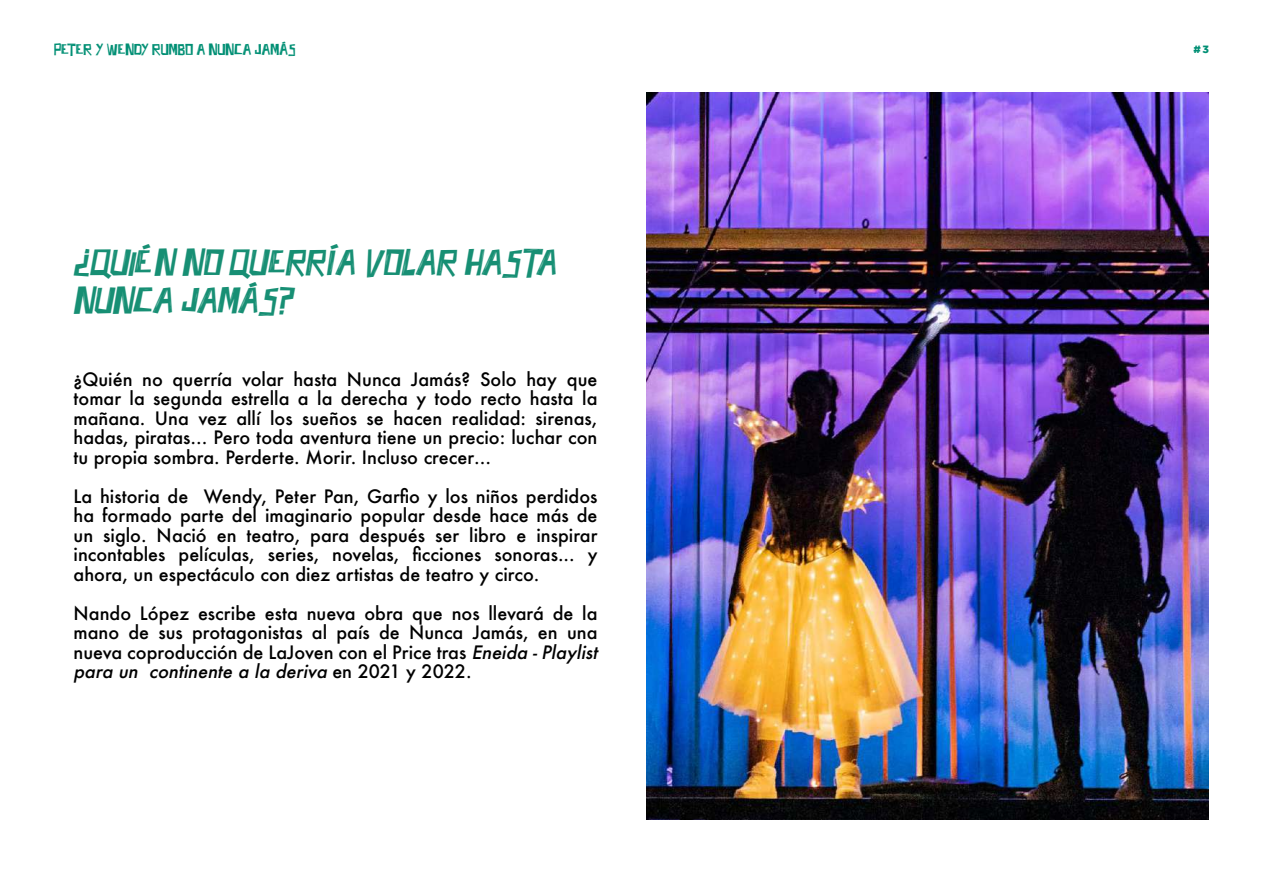
<style>
.page{position:relative;width:1263px;height:893px;background:#fff}
.page>*{position:absolute;margin:0;border:0;box-sizing:border-box;transform-origin:0 0}
.t1{font:italic 31.5px/37.8px "Fifties Movies";color:#178f74}
.t2{font:500 18px/19.5px "Futura";color:#000;text-align:justify}
.t3{font:13.5px "Fifties Movies";color:#008f74}
.t4{font:900 10.5px "Gotham";color:#008f74}
.s1{font-style:italic}
</style>
<div class="page">
<img style="left:646px;top:93px;width:563px;height:726px">
<p class="t3" style="left:54px;top:41px;width:243px">PETER Y WENDY RUMBO A NUNCA JAMÁS</p>
<p class="t4" style="left:1193px;top:43px;width:17px">#3</p>
<h1 class="t1" style="left:74px;top:243px;width:491px">¿QUiÉN NO QUERRÍA VOLAR HASTA<br>NUNCA JAMÁS?</h1>
<p class="t2" style="left:74px;top:369px;width:525px">¿Quién no querría volar hasta Nunca Jamás? Solo hay que tomar la segunda estrella a la derecha y todo recto hasta la mañana. Una vez allí los sueños se hacen realidad: sirenas, hadas, piratas… Pero toda aventura tiene un precio: luchar con tu propia sombra. Perderte. Morir. Incluso crecer…</p>
<p class="t2" style="left:74px;top:486px;width:525px">La historia de Wendy, Peter Pan, Garfio y los niños perdidos ha formado parte del imaginario popular desde hace más de un siglo. Nació en teatro, para después ser libro e inspirar incontables películas, series, novelas, ficciones sonoras... y ahora, un espectáculo con diez artistas de teatro y circo.</p>
<p class="t2" style="left:74px;top:603px;width:530px;text-align:left">Nando López escribe esta nueva obra que nos llevará de la mano de sus protagonistas al país de Nunca Jamás, en una nueva coproducción de LaJoven con el Price tras <span class="s1">Eneida -Playlist para un continente a la deriva</span> e n 2 0 21 y 2 0 2 2 .</p>
</div>
